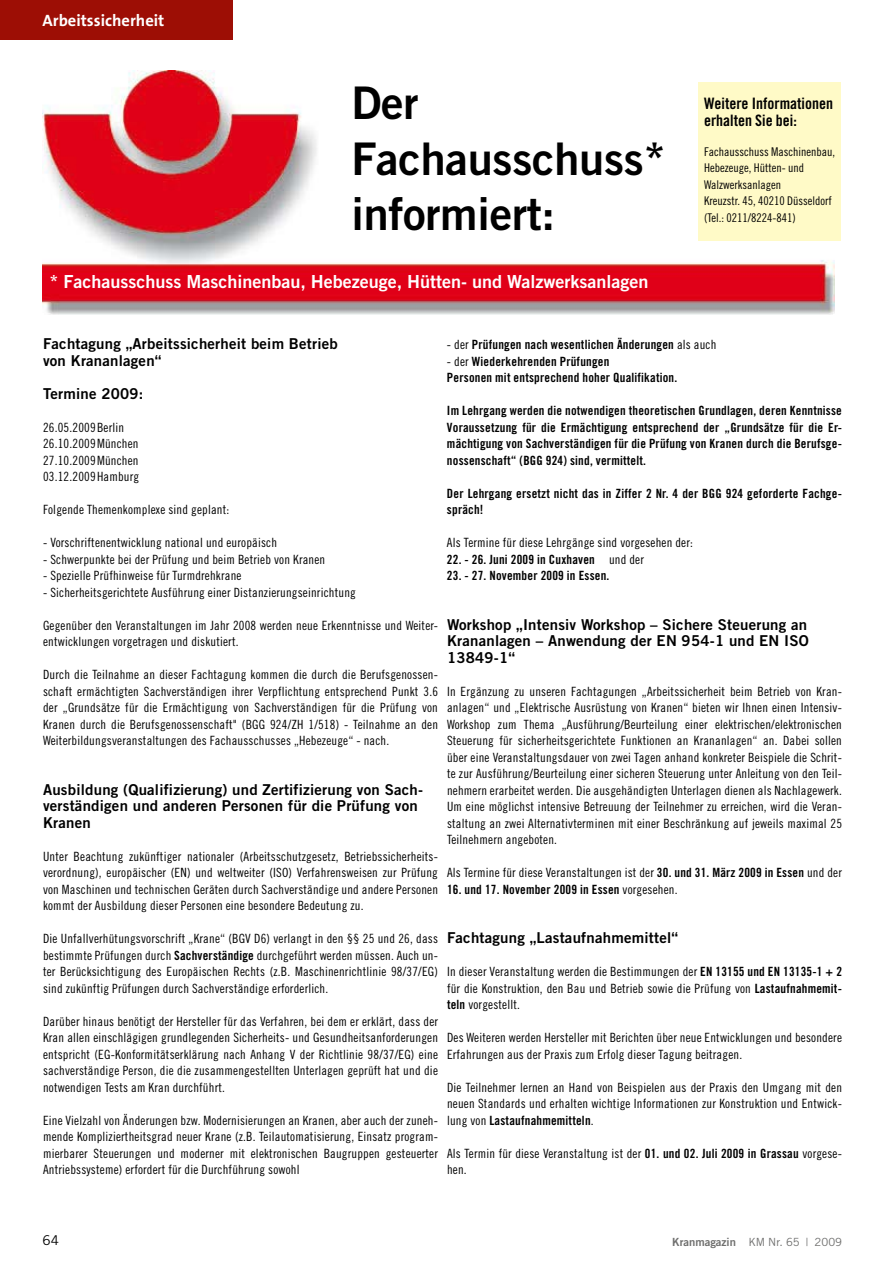
<style>
.page{position:relative;width:893px;height:1263px;background:#fff}
.page>*{position:absolute;margin:0;border:0;box-sizing:border-box;transform-origin:0 0}
.t1{font:45px/55.5px "Trade Gothic Bold Two";letter-spacing:-.005em;color:#000}
.t2{font:18px "Trade Gothic Bold Two";color:#fff}
.t3{font:700 16.5px "The Sans B7";color:#fff}
.t4{font:15.75px/16.5px "Trade Gothic Bold Cond Twenty";color:#000}
.t5{font:15px/16.5px "Trade Gothic Bold Two";letter-spacing:.015em;color:#000}
.t6{font:13.5px "Trade Gothic";color:#000}
.t7{font:12.75px/16.5px "Trade Gothic Cond Eighteen";letter-spacing:.015em;color:#000;text-align:justify}
.t8{font:12.75px/16.5px "Trade Gothic Bold Cond Twenty";letter-spacing:.015em;color:#000}
.t9{font:12px/16.5px "Trade Gothic Cond Eighteen";color:#000}
.t10{font:11.25px "Trade Gothic";color:#6f6f6e}
.s1{font-family:"Trade Gothic Bold Cond Twenty"}
.s2{font-family:"Trade Gothic Cond Eighteen"}
.s3{font-family:"Trade Gothic Bold Two"}
</style>
<div class="page">
<div style="left:0;top:0;width:233px;height:39px;background:#9d0e05"></div>
<img style="left:43px;top:70px;width:792px;height:244px">
<div style="left:698px;top:82px;width:143px;height:159px;background:#fffac7"></div>
<p class="t3" style="left:43px;top:11px;width:123px">Arbeitssicherheit</p>
<h1 class="t1" style="left:351px;top:75px;width:316px">Der<br>Fachausschuss* informiert:</h1>
<p class="t4" style="left:704px;top:95px;width:131px">Weitere Informationen erhalten Sie bei:</p>
<p class="t9" style="left:704px;top:143px;width:133px">Fachausschuss Maschinenbau,<br>Hebezeuge, Hütten- und<br>Walzwerksanlagen<br>Kreuzstr. 45, 40210 Düsseldorf (Tel.: 0211/8224-841)</p>
<h2 class="t2" style="left:50px;top:271px;width:600px">* Fachausschuss Maschinenbau, Hebezeuge, Hütten- und Walzwerksanlagen</h2>
<p class="t5" style="left:43px;top:335px;width:296px">Fachtagung „Arbeitssicherheit beim Betrieb von Krananlagen“</p>
<p class="t5" style="left:43px;top:385px;width:102px">Termine 2009:</p>
<p class="t7" style="left:43px;top:419px;width:98px;text-align:left">26.05.2009Berlin<br>26.10.2009München<br>27.10.2009München<br>03.12.2009Hamburg</p>
<p class="t7" style="left:43px;top:501px;width:188px">Folgende Themenkomplexe sind geplant:</p>
<p class="t7" style="left:43px;top:534px;width:236px">- Vorschriftenentwicklung national und europäisch</p>
<p class="t7" style="left:43px;top:551px;width:284px">- Schwerpunkte bei der Prüfung und beim Betrieb von Kranen</p>
<p class="t7" style="left:43px;top:567px;width:200px">- Spezielle Prüfhinweise für Turmdrehkrane</p>
<p class="t7" style="left:43px;top:584px;width:314px">- Sicherheitsgerichtete Ausführung einer Distanzierungseinrichtung</p>
<p class="t7" style="left:43px;top:617px;width:396px">Gegenüber den Veranstaltungen im Jahr 2008 werden neue Erkenntnisse und Weiter&shy;entwicklungen vorgetragen und diskutiert.</p>
<p class="t7" style="left:43px;top:666px;width:396px">Durch die Teilnahme an dieser Fachtagung kommen die durch die Berufsgenossen&shy;schaft ermächtigten Sachverständigen ihrer Verpflichtung entsprechend Punkt 3.6 der „Grundsätze für die Ermächtigung von Sachverständigen für die Prüfung von Kranen durch die Berufsgenossenschaft" (BGG 924/ZH 1/518) - Teilnahme an den Weiterbildungsveranstaltungen des Fachausschusses „Hebezeuge“ - nach.</p>
<p class="t5" style="left:43px;top:781px;width:382px">Ausbildung (Qualifizierung) und Zertifizierung von Sach&shy;verständigen und anderen Personen für die Prüfung von<br>Kranen</p>
<p class="t7" style="left:43px;top:848px;width:396px">Unter Beachtung zukünftiger nationaler (Arbeitsschutzgesetz, Betriebssicherheits&shy;verordnung), europäischer (EN) und weltweiter (ISO) Verfahrensweisen zur Prüfung von Maschinen und technischen Geräten durch Sachverständige und andere Personen kommt der Ausbildung dieser Personen eine besondere Bedeutung zu.</p>
<p class="t7" style="left:43px;top:930px;width:396px">Die Unfallverhütungsvorschrift „Krane“ (BGV D6) verlangt in den §§ 25 und 26, dass bestimmte Prüfungen durch <span class="s1">Sachverständige</span> durchgeführt werden müssen. Auch un&shy;ter Berücksichtigung des Europäischen Rechts (z.B. Maschinenrichtlinie 98/37/EG) sind zukünftig Prüfungen durch Sachverständige erforderlich.</p>
<p class="t7" style="left:43px;top:1013px;width:397px">Darüber hinaus benötigt der Hersteller für das Verfahren, bei dem er erklärt, dass der Kran allen einschlägigen grundlegenden Sicherheits- und Gesundheitsanforderungen entspricht (EG-Konformitätserklärung nach Anhang V der Richtlinie 98/37/EG) eine sachverständige Person, die die zusammengestellten Unterlagen geprüft hat und die notwendigen Tests am Kran durchführt.</p>
<p class="t7" style="left:43px;top:1112px;width:396px">Eine Vielzahl von Änderungen bzw. Modernisierungen an Kranen, aber auch der zuneh&shy;mende Kompliziertheitsgrad neuer Krane (z.B. Teilautomatisierung, Einsatz program&shy;mierbarer Steuerungen und moderner mit elektronischen Baugruppen gesteuerter Antriebssysteme) erfordert für die Durchführung sowohl</p>
<p class="t8" style="left:447px;top:336px;width:271px"><span class="s2">- der</span> Prüfungen nach wesentlichen Änderungen <span class="s2">als auch</span></p>
<p class="t8" style="left:447px;top:353px;width:232px"><span class="s2">- der</span> Wiederkehrenden Prüfungen<br>Personen mit entsprechend hoher Qualifikation.</p>
<p class="t8" style="left:447px;top:402px;width:396px;text-align:justify">Im Lehrgang werden die notwendigen theoretischen Grundlagen, deren Kenntnisse Voraussetzung für die Ermächtigung entsprechend der „Grundsätze für die Er&shy;mächtigung von Sachverständigen für die Prüfung von Kranen durch die Berufsge&shy;nossenschaft“ (BGG 924) sind, vermittelt.</p>
<p class="t8" style="left:447px;top:485px;width:396px">Der Lehrgang ersetzt nicht das in Ziffer 2 Nr. 4 der BGG 924 geforderte Fachge&shy;spräch!</p>
<p class="t7" style="left:447px;top:534px;width:247px">Als Termine für diese Lehrgänge sind vorgesehen der:</p>
<p class="t8" style="left:447px;top:551px;width:198px">22. - 26. Juni 2009 in Cuxhaven <span class="s2">und der</span></p>
<p class="t8" style="left:447px;top:567px;width:164px">23. - 27. November 2009 in Essen.</p>
<p class="t5" style="left:447px;top:616px;width:363px;text-align:justify">Workshop „Intensiv Workshop – Sichere Steuerung an Krananlagen – Anwendung der EN 954-1 und EN ISO 13849-1“</p>
<p class="t7" style="left:447px;top:683px;width:396px">In Ergänzung zu unseren Fachtagungen „Arbeitssicherheit beim Betrieb von Kran&shy;anlagen“ und „Elektrische Ausrüstung von Kranen“ bieten wir Ihnen einen Intensiv-Workshop zum Thema „Ausführung/Beurteilung einer elektrischen/elektronischen Steuerung für sicherheitsgerichtete Funktionen an Krananlagen“ an. Dabei sollen über eine Veranstaltungsdauer von zwei Tagen anhand konkreter Beispiele die Schrit&shy;te zur Ausführung/Beurteilung einer sicheren Steuerung unter Anleitung von den Teil&shy;nehmern erarbeitet werden. Die ausgehändigten Unterlagen dienen als Nachlagewerk.<br>Um eine möglichst intensive Betreuung der Teilnehmer zu erreichen, wird die Veran&shy;staltung an zwei Alternativterminen mit einer Beschränkung auf jeweils maximal 25<br>Teilnehmern angeboten.</p>
<p class="t7" style="left:447px;top:864px;width:396px">Als Termine für diese Veranstaltungen ist der <span class="s1">30. und 31. März 2009 in Essen</span> und der</p>
<p class="t8" style="left:447px;top:881px;width:232px">16. und 17. November 2009 in Essen <span class="s2">vorgesehen.</span></p>
<p class="t5" style="left:447px;top:929px;width:233px">Fachtagung „Lastaufnahmemittel“</p>
<p class="t7" style="left:447px;top:963px;width:396px">In dieser Veranstaltung werden die Bestimmungen der <span class="s1">EN 13155 und EN 13135-1 + 2 </span>für die Konstruktion, den Bau und Betrieb sowie die Prüfung von <span class="s1">Lastaufnahmemit&shy;teln</span> vorgestellt.</p>
<p class="t7" style="left:447px;top:1029px;width:396px">Des Weiteren werden Hersteller mit Berichten über neue Entwicklungen und besondere<br>Erfahrungen aus der Praxis zum Erfolg dieser Tagung beitragen.</p>
<p class="t7" style="left:447px;top:1079px;width:396px">Die Teilnehmer lernen an Hand von Beispielen aus der Praxis den Umgang mit den neuen Standards und erhalten wichtige Informationen zur Konstruktion und Entwick-</p>
<p class="t8" style="left:447px;top:1112px;width:148px"><span class="s2">lung von</span> Lastaufnahmemitteln<span class="s2">.</span></p>
<p class="t7" style="left:447px;top:1145px;width:396px">Als Termin für diese Veranstaltung ist der <span class="s1">01. und 02. Juli 2009 in Grassau</span> vorgese&shy;hen.</p>
<p class="t6" style="left:43px;top:1232px;width:18px">64</p>
<p class="t10" style="left:672px;top:1235px;width:171px"><span class="s3">Kranmagazin</span> KM Nr. 65 | 2009</p>
</div>
